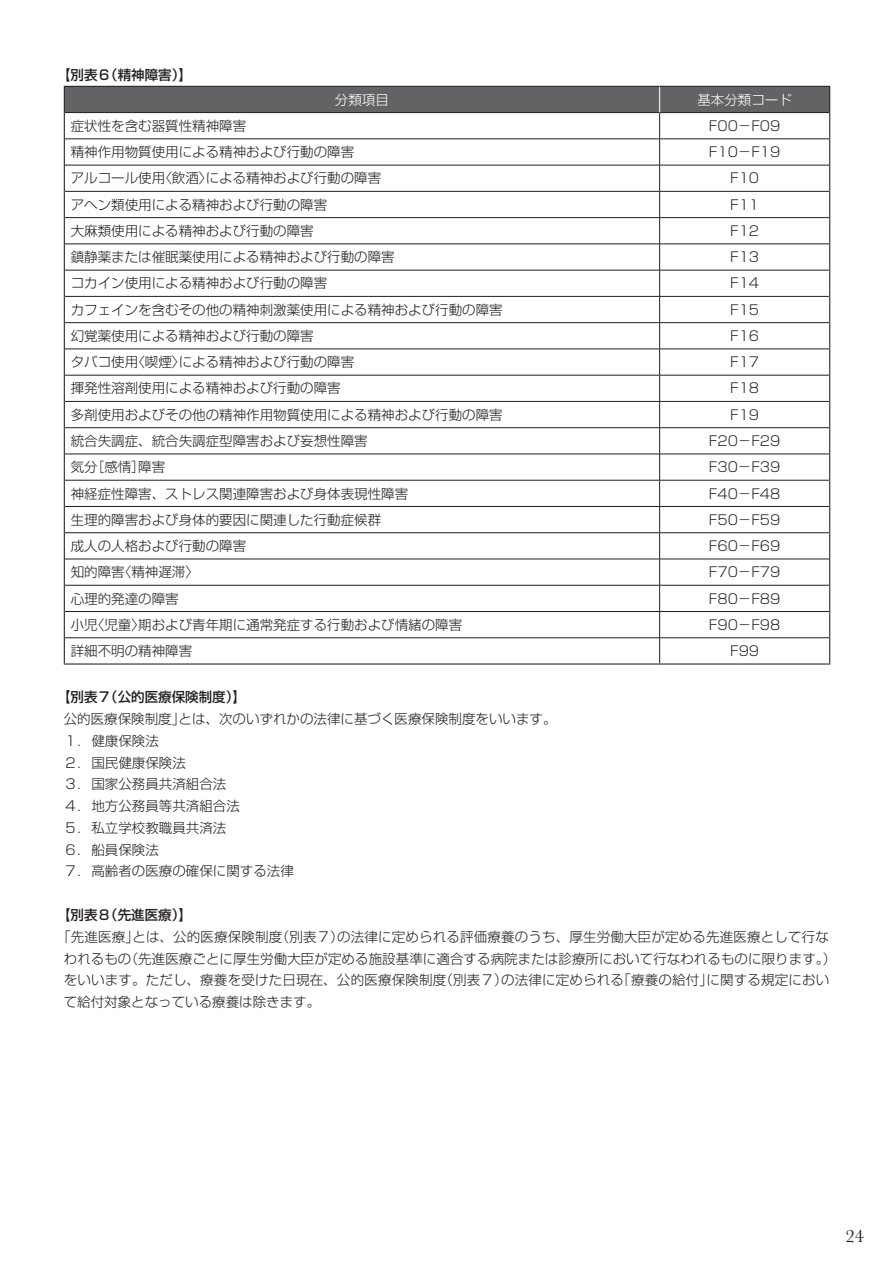
<style>
.page{position:relative;width:893px;height:1263px;background:#fff}
.page>*{position:absolute;margin:0;border:0;box-sizing:border-box;transform-origin:0 0}
.t1{font:18.6px "Baskerville";color:#231f20}
.t2{font:300 13.5px/21.8px "Shin Go Pr 6";color:#231f20}
.t3{font:500 13.5px "Shin Go Pr 6";color:#231f20}
.t4{font:300 13.5px "Shin Go Pr 6";color:#fff}
</style>
<div class="page">
<hr style="left:64px;top:663px;width:596px;height:1px;background:#231f20">
<hr style="left:660px;top:663px;width:170px;height:1px;background:#231f20">
<svg style="left:64px;top:86px;width:766px;height:577px"></svg>
<p class="t3" style="left:57px;top:64px;width:136px">【別表６（精神障害）】</p>
<p class="t4" style="left:335px;top:88px;width:55px">分類項目</p>
<p class="t4" style="left:697px;top:88px;width:96px">基本分類コード</p>
<p class="t2" style="left:71px;top:114px;width:177px">症状性を含む器質性精神障害</p>
<p class="t2" style="left:709px;top:114px;width:73px">F00－F09</p>
<p class="t2" style="left:71px;top:140px;width:285px">精神作用物質使用による精神および行動の障害</p>
<p class="t2" style="left:709px;top:140px;width:73px">F10－F19</p>
<p class="t2" style="left:71px;top:166px;width:312px">アルコール使用〈飲酒〉による精神および行動の障害</p>
<p class="t2" style="left:730px;top:166px;width:30px">F10</p>
<p class="t2" style="left:71px;top:192px;width:258px">アヘン類使用による精神および行動の障害</p>
<p class="t2" style="left:730px;top:192px;width:30px">F11</p>
<p class="t2" style="left:71px;top:219px;width:244px">大麻類使用による精神および行動の障害</p>
<p class="t2" style="left:730px;top:219px;width:30px">F12</p>
<p class="t2" style="left:71px;top:245px;width:326px">鎮静薬または催眠薬使用による精神および行動の障害</p>
<p class="t2" style="left:730px;top:245px;width:30px">F13</p>
<p class="t2" style="left:71px;top:271px;width:258px">コカイン使用による精神および行動の障害</p>
<p class="t2" style="left:730px;top:271px;width:30px">F14</p>
<p class="t2" style="left:71px;top:297px;width:434px">カフェインを含むその他の精神刺激薬使用による精神および行動の障害</p>
<p class="t2" style="left:730px;top:297px;width:30px">F15</p>
<p class="t2" style="left:71px;top:324px;width:244px">幻覚薬使用による精神および行動の障害</p>
<p class="t2" style="left:730px;top:324px;width:30px">F16</p>
<p class="t2" style="left:71px;top:350px;width:285px">タバコ使用〈喫煙〉による精神および行動の障害</p>
<p class="t2" style="left:730px;top:350px;width:30px">F17</p>
<p class="t2" style="left:71px;top:376px;width:271px">揮発性溶剤使用による精神および行動の障害</p>
<p class="t2" style="left:730px;top:376px;width:30px">F18</p>
<p class="t2" style="left:71px;top:402px;width:434px">多剤使用およびその他の精神作用物質使用による精神および行動の障害</p>
<p class="t2" style="left:730px;top:402px;width:30px">F19</p>
<p class="t2" style="left:71px;top:429px;width:298px">統合失調症、統合失調症型障害および妄想性障害</p>
<p class="t2" style="left:709px;top:429px;width:73px">F20－F29</p>
<p class="t2" style="left:71px;top:455px;width:96px">気分［感情］障害</p>
<p class="t2" style="left:709px;top:455px;width:73px">F30－F39</p>
<p class="t2" style="left:71px;top:481px;width:339px">神経症性障害、ストレス関連障害および身体表現性障害</p>
<p class="t2" style="left:709px;top:481px;width:73px">F40－F48</p>
<p class="t2" style="left:71px;top:507px;width:312px">生理的障害および身体的要因に関連した行動症候群</p>
<p class="t2" style="left:709px;top:507px;width:73px">F50－F59</p>
<p class="t2" style="left:71px;top:534px;width:177px">成人の人格および行動の障害</p>
<p class="t2" style="left:709px;top:534px;width:73px">F60－F69</p>
<p class="t2" style="left:71px;top:560px;width:130px">知的障害〈精神遅滞〉</p>
<p class="t2" style="left:709px;top:560px;width:73px">F70－F79</p>
<p class="t2" style="left:71px;top:586px;width:109px">心理的発達の障害</p>
<p class="t2" style="left:709px;top:586px;width:73px">F80－F89</p>
<p class="t2" style="left:71px;top:613px;width:393px">小児〈児童〉期および青年期に通常発症する行動および情緒の障害</p>
<p class="t2" style="left:709px;top:613px;width:73px">F90－F98</p>
<p class="t2" style="left:71px;top:639px;width:123px">詳細不明の精神障害</p>
<p class="t2" style="left:730px;top:639px;width:30px">F99</p>
<p class="t3" style="left:57px;top:686px;width:190px">【別表７（公的医療保険制度）】</p>
<p class="t2" style="left:64px;top:707px;width:494px">公的医療保険制度」とは、次のいずれかの法律に基づく医療保険制度をいいます。<br>１． 健康保険法<br>２． 国民健康保険法<br>３． 国家公務員共済組合法<br>４． 地方公務員等共済組合法<br>５． 私立学校教職員共済法<br>６． 船員保険法<br>７． 高齢者の医療の確保に関する法律</p>
<p class="t3" style="left:57px;top:904px;width:136px">【別表８（先進医療）】</p>
<p class="t2" style="left:64px;top:924px;width:774px;text-indent:-7px">「先進医療」とは、公的医療保険制度（別表７）の法律に定められる評価療養のうち、厚生労働大臣が定める先進医療として行なわれるもの（先進医療ごとに厚生労働大臣が定める施設基準に適合する病院または診療所において行なわれるものに限ります。）をいいます。ただし、療養を受けた日現在、公的医療保険制度（別表７）の法律に定められる「療養の給付」に関する規定において給付対象となっている療養は除きます。</p>
<h1 class="t1" style="left:845px;top:1224px;width:20px">24</h1>
</div>
